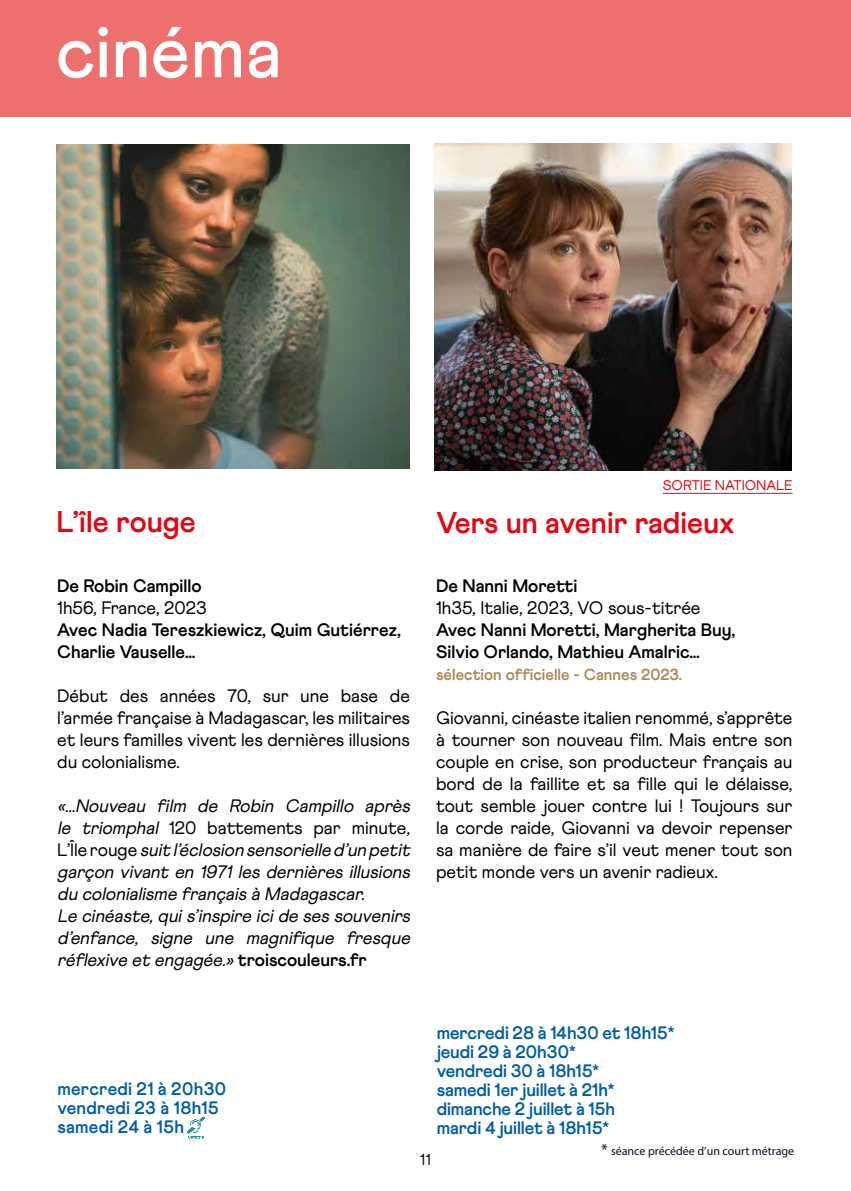
<style>
.page{position:relative;width:851px;height:1191px;background:#fff}
.page>*{position:absolute;margin:0;border:0;box-sizing:border-box;transform-origin:0 0}
.t1{font:500 73.2px "Athletics";letter-spacing:.005em;color:#fff}
.t2{font:700 30px "Athletics";color:#e30613}
.t3{font:18px/22px "Athletics";color:#000;text-align:justify}
.t4{font:italic 18px/22px "Athletics";color:#000}
.t5{font:700 18px/22px "Athletics";color:#000}
.t6{font:700 18px/19px "Athletics";letter-spacing:-.005em;color:#005da9}
.t7{font:700 18px/19px "Athletics";letter-spacing:.015em;color:#005da9}
.t8{font:700 16px "Athletics";color:#ac8753}
.t9{font:16px "Athletics";color:#0d1610}
.t10{font:14px "Athletics";color:#e30613}
.t11{font:12px "Myriad Pro";color:#0b0f1e}
.s1{font-style:normal}
.s2{font-weight:700;font-style:normal}
.s3{font-size:16px}
</style>
<div class="page">
<div style="left:0;top:0;width:850px;height:117px;background:#ee706e"></div>
<img style="left:56px;top:144px;width:354px;height:324px">
<img style="left:435px;top:144px;width:356px;height:326px">
<hr style="left:662px;top:493px;width:130px;height:1px;background:#e30613">
<img style="left:188px;top:1116px;width:16px;height:23px">
<h1 class="t1" style="left:56px;top:9px;width:227px">cinéma</h1>
<h2 class="t2" style="left:57px;top:504px;width:141px">L’île rouge</h2>
<p class="t5" style="left:57px;top:574px;width:146px">De Robin Campillo</p>
<p class="t3" style="left:57px;top:596px;width:151px">1h56, France, 2023</p>
<p class="t5" style="left:57px;top:618px;width:345px">Avec Nadia Tereszkiewicz, Quim Gutiérrez,<br>Charlie Vauselle…</p>
<p class="t3" style="left:57px;top:684px;width:354px">Début des années 70, sur une base de l’armée française à Madagascar, les militaires et leurs familles vivent les dernières illusions du colonialisme.</p>
<p class="t4" style="left:57px;top:794px;width:358px">«...Nouveau film de Robin Campillo après le triomphal <span class="s1">120 battements par minute</span>, <span class="s1">L’Î l e r o u g e</span> suit l’éclosion sensorielle d’un petit garçon vivant en 1971 les dernières illusions du colonialisme français à Madagascar.<br>Le cinéaste,quis’inspire icide ses souvenirs d’enfance, signe une magnifique fresque réflexive et engagée.» <span class="s2">t ro i s c o u l e u rs .f r</span></p>
<p class="t10" style="left:662px;top:477px;width:131px">SORTIE NATIONALE</p>
<h2 class="t2" style="left:436px;top:504px;width:299px">Vers un avenir radieux</h2>
<p class="t5" style="left:436px;top:574px;width:143px">De Nanni Moretti</p>
<p class="t3" style="left:436px;top:596px;width:266px">1h35, Italie, 2023, VO sous-titrée</p>
<p class="t5" style="left:436px;top:618px;width:301px">Avec Nanni Moretti, Margherita Buy,<br>Silvio Orlando, Mathieu Amalric…</p>
<p class="t8" style="left:436px;top:664px;width:247px">sélection officielle - Cannes 2023.</p>
<p class="t3" style="left:436px;top:706px;width:358px">Giovanni, cinéaste italien renommé, s’apprête à tourner son nouveau film. Mais entre son couple en crise, son producteur français au bord de la faillite et sa fille qui le délaisse, tout semble jouer contre lui ! Toujours sur la corde raide, Giovanni va devoir repenser sa manière de faire s’il veut mener tout son petit monde vers un avenir radieux.</p>
<p class="t7" style="left:57px;top:1079px;width:170px">mercredi 21 à 20h30 vendredi 23 à 18h15 samedi 24 à 15h</p>
<p class="t6" style="left:436px;top:1023px;width:239px">mercredi 28 à 14h30 et 18h15* jeudi 29 à 20h30*<br>vendredi 30 à 18h15*<br>samedi 1er juillet à 21h* dimanche 2 juillet à 15h<br>mardi 4 juillet à 18h15*</p>
<p class="t9" style="left:420px;top:1150px;width:12px">11</p>
<p class="t11" style="left:601px;top:1143px;width:195px"><span class="s3">*</span> séance précédée d’un court métrage</p>
</div>
